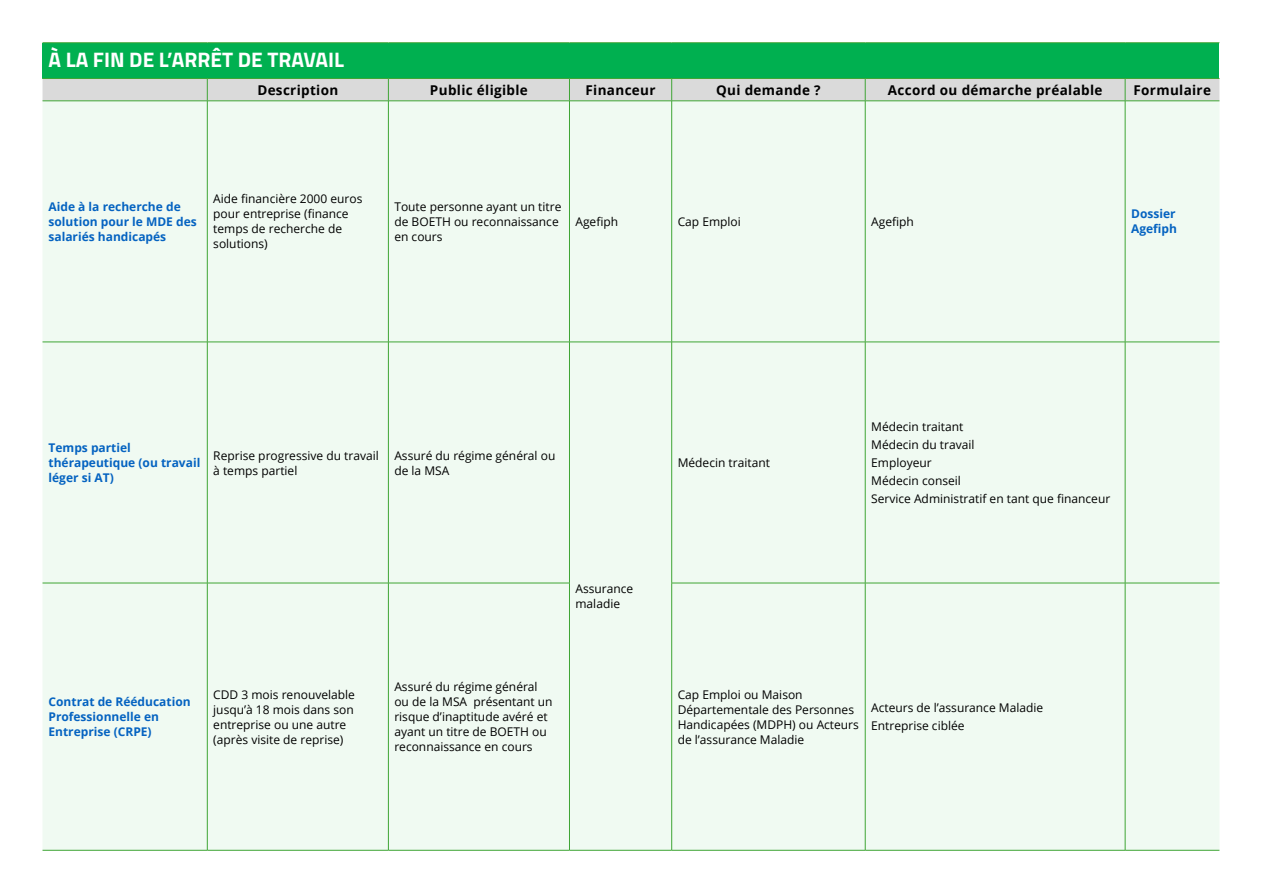
<style>
.page{position:relative;width:1263px;height:893px;background:#fff}
.page>*{position:absolute;margin:0;border:0;box-sizing:border-box;transform-origin:0 0}
.t1{font:700 21px "Titillium Web";color:#fff}
.t2{font:700 13.5px "Open Sans";letter-spacing:.025em;color:#000}
.t3{font:12px/15px "Open Sans";color:#000}
.t4{font:700 12px/15px "Open Sans";color:#0563c1}
</style>
<div class="page">
<div style="left:43px;top:43px;width:1176px;height:36px;background:#00b050"></div>
<div style="left:43px;top:102px;width:1176px;height:748px;background:#f0faf2"></div>
<hr style="left:43px;top:42px;width:164px;height:1px;background:#3fa535">
<hr style="left:207px;top:42px;width:181px;height:1px;background:#3fa535">
<hr style="left:388px;top:42px;width:181px;height:1px;background:#3fa535">
<hr style="left:569px;top:42px;width:103px;height:1px;background:#3fa535">
<hr style="left:672px;top:42px;width:193px;height:1px;background:#3fa535">
<hr style="left:865px;top:42px;width:260px;height:1px;background:#3fa535">
<hr style="left:1125px;top:42px;width:94px;height:1px;background:#3fa535">
<hr style="left:43px;top:78px;width:164px;height:1px;background:#3fa535">
<hr style="left:207px;top:78px;width:181px;height:1px;background:#3fa535">
<hr style="left:388px;top:78px;width:181px;height:1px;background:#3fa535">
<hr style="left:569px;top:78px;width:103px;height:1px;background:#3fa535">
<hr style="left:672px;top:78px;width:193px;height:1px;background:#3fa535">
<hr style="left:865px;top:78px;width:260px;height:1px;background:#3fa535">
<hr style="left:1125px;top:78px;width:94px;height:1px;background:#3fa535">
<div style="left:43px;top:79px;width:1176px;height:22px;background:#dadada"></div>
<hr style="left:43px;top:101px;width:164px;height:1px;background:#3fa535">
<hr style="left:207px;top:101px;width:181px;height:1px;background:#3fa535">
<hr style="left:207px;top:101px;width:1px;height:241px;background:#3fa535">
<hr style="left:388px;top:101px;width:181px;height:1px;background:#3fa535">
<hr style="left:388px;top:101px;width:1px;height:241px;background:#3fa535">
<hr style="left:569px;top:101px;width:103px;height:1px;background:#3fa535">
<hr style="left:569px;top:101px;width:1px;height:241px;background:#3fa535">
<hr style="left:672px;top:101px;width:193px;height:1px;background:#3fa535">
<hr style="left:671px;top:101px;width:1px;height:241px;background:#3fa535">
<hr style="left:865px;top:101px;width:260px;height:1px;background:#3fa535">
<hr style="left:865px;top:101px;width:1px;height:241px;background:#3fa535">
<hr style="left:1125px;top:101px;width:94px;height:1px;background:#3fa535">
<hr style="left:1125px;top:101px;width:1px;height:241px;background:#3fa535">
<hr style="left:43px;top:342px;width:164px;height:1px;background:#3fa535">
<hr style="left:207px;top:342px;width:181px;height:1px;background:#3fa535">
<hr style="left:207px;top:342px;width:1px;height:241px;background:#3fa535">
<hr style="left:388px;top:342px;width:181px;height:1px;background:#3fa535">
<hr style="left:388px;top:342px;width:1px;height:241px;background:#3fa535">
<hr style="left:569px;top:342px;width:103px;height:1px;background:#3fa535">
<hr style="left:569px;top:342px;width:1px;height:241px;background:#3fa535">
<hr style="left:672px;top:342px;width:193px;height:1px;background:#3fa535">
<hr style="left:671px;top:342px;width:1px;height:241px;background:#3fa535">
<hr style="left:865px;top:342px;width:260px;height:1px;background:#3fa535">
<hr style="left:865px;top:342px;width:1px;height:241px;background:#3fa535">
<hr style="left:1125px;top:342px;width:94px;height:1px;background:#3fa535">
<hr style="left:1125px;top:342px;width:1px;height:241px;background:#3fa535">
<hr style="left:43px;top:583px;width:164px;height:1px;background:#3fa535">
<hr style="left:207px;top:583px;width:181px;height:1px;background:#3fa535">
<hr style="left:207px;top:583px;width:1px;height:267px;background:#3fa535">
<hr style="left:388px;top:583px;width:182px;height:1px;background:#3fa535">
<hr style="left:388px;top:583px;width:1px;height:267px;background:#3fa535">
<hr style="left:569px;top:583px;width:1px;height:267px;background:#3fa535">
<hr style="left:671px;top:583px;width:194px;height:1px;background:#3fa535">
<hr style="left:671px;top:583px;width:1px;height:267px;background:#3fa535">
<hr style="left:865px;top:583px;width:260px;height:1px;background:#3fa535">
<hr style="left:865px;top:583px;width:1px;height:267px;background:#3fa535">
<hr style="left:1125px;top:583px;width:94px;height:1px;background:#3fa535">
<hr style="left:1125px;top:583px;width:1px;height:267px;background:#3fa535">
<hr style="left:43px;top:850px;width:164px;height:1px;background:#3fa535">
<hr style="left:207px;top:850px;width:181px;height:1px;background:#3fa535">
<hr style="left:388px;top:850px;width:181px;height:1px;background:#3fa535">
<hr style="left:569px;top:850px;width:103px;height:1px;background:#3fa535">
<hr style="left:672px;top:850px;width:193px;height:1px;background:#3fa535">
<hr style="left:865px;top:850px;width:260px;height:1px;background:#3fa535">
<hr style="left:1125px;top:850px;width:94px;height:1px;background:#3fa535">
<h1 class="t1" style="left:49px;top:43px;width:297px">À LA FIN DE L’ARRÊT DE TRAVAIL</h1>
<p class="t2" style="left:257px;top:80px;width:82px">Description</p>
<p class="t2" style="left:430px;top:80px;width:99px">Public éligible</p>
<p class="t2" style="left:585px;top:80px;width:72px">Financeur</p>
<p class="t2" style="left:716px;top:80px;width:106px">Qui demande ?</p>
<p class="t2" style="left:888px;top:80px;width:216px">Accord ou démarche préalable</p>
<p class="t2" style="left:1133px;top:80px;width:79px">Formulaire</p>
<p class="t4" style="left:49px;top:199px;width:150px">Aide à la recherche de solution pour le MDE des salariés handicapés</p>
<p class="t3" style="left:213px;top:191px;width:151px">Aide financière 2000 euros pour entreprise (finance temps de recherche de solutions)</p>
<p class="t3" style="left:394px;top:199px;width:168px">Toute personne ayant un titre de BOETH ou reconnaissance en cours</p>
<p class="t3" style="left:575px;top:214px;width:44px">Agefiph</p>
<p class="t3" style="left:678px;top:214px;width:65px">Cap Emploi</p>
<p class="t3" style="left:871px;top:214px;width:44px">Agefiph</p>
<p class="t4" style="left:1131px;top:206px;width:47px">Dossier<br>Agefiph</p>
<p class="t4" style="left:49px;top:440px;width:153px">Temps partiel thérapeutique (ou travail léger si AT)</p>
<p class="t3" style="left:213px;top:447px;width:167px">Reprise progressive du travail à temps partiel</p>
<p class="t3" style="left:394px;top:447px;width:163px">Assuré du régime général ou de la MSA</p>
<p class="t3" style="left:575px;top:581px;width:59px">Assurance maladie</p>
<p class="t3" style="left:678px;top:455px;width:94px">Médecin traitant</p>
<p class="t3" style="left:871px;top:417px;width:241px;line-height:18px">Médecin traitant<br>Médecin du travail<br>Employeur<br>Médecin conseil<br>Service Administratif en tant que financeur</p>
<p class="t4" style="left:49px;top:694px;width:144px">Contrat de Rééducation<br>Professionnelle en<br>Entreprise (CRPE)</p>
<p class="t3" style="left:213px;top:687px;width:143px">CDD 3 mois renouvelable jusqu’à 18 mois dans son entreprise ou une autre (après visite de reprise)</p>
<p class="t3" style="left:394px;top:679px;width:160px">Assuré du régime général ou de la MSA présentant un risque d’inaptitude avéré et ayant un titre de BOETH ou reconnaissance en cours</p>
<p class="t3" style="left:678px;top:687px;width:183px">Cap Emploi ou Maison<br>Départementale des Personnes<br>Handicapées (MDPH) ou Acteurs de l’assurance Maladie</p>
<p class="t3" style="left:871px;top:699px;width:173px;line-height:18px">Acteurs de l’assurance Maladie<br>Entreprise ciblée</p>
</div>
